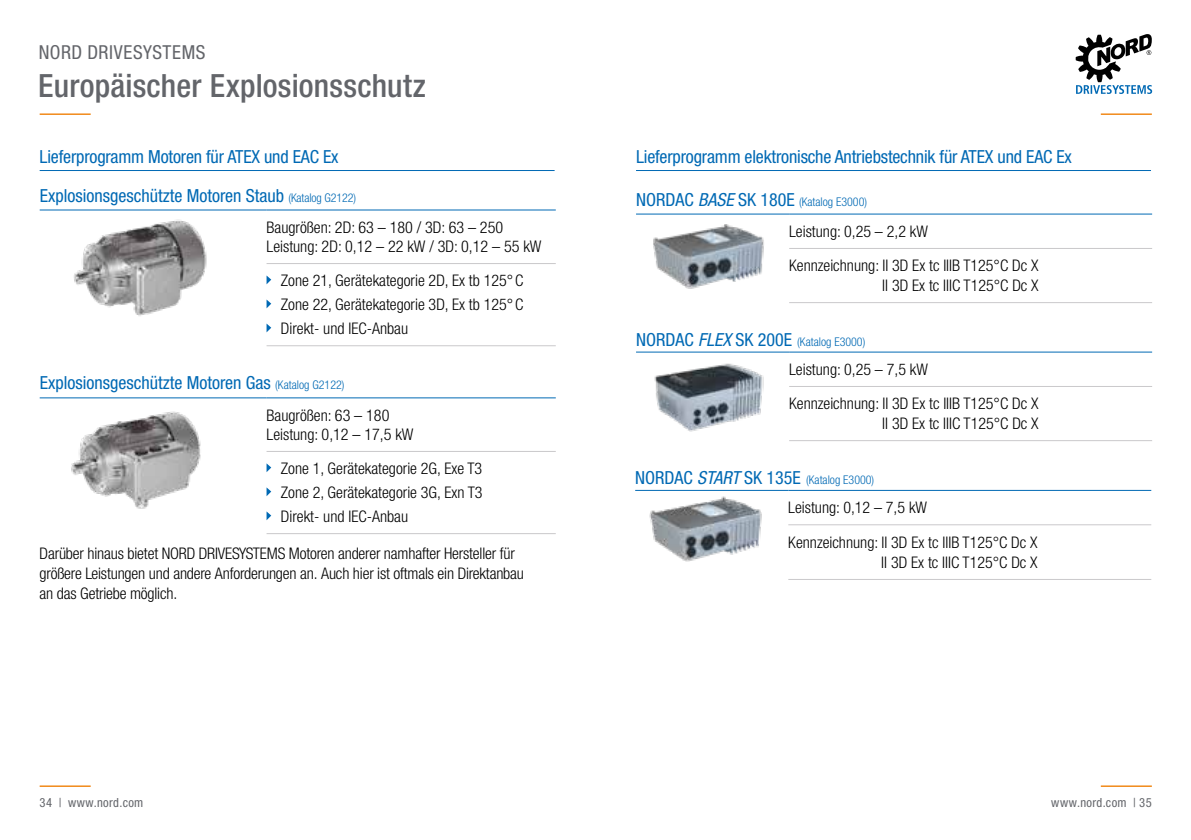
<style>
.page{position:relative;width:1191px;height:840px;background:#fff}
.page>*{position:absolute;margin:0;border:0;box-sizing:border-box;transform-origin:0 0}
.t1{font:500 condensed 32px "Helvetica Neue LT Std";letter-spacing:.005em;color:#63656a}
.t2{font:condensed 19.2px "Helvetica Neue LT Std";letter-spacing:.03em;color:#63656a}
.t3{font:condensed 18px/39px "Helvetica Neue LT Std";letter-spacing:-.01em;color:#0069b4}
.t4{font:300 condensed 16.2px/19.4px "Helvetica Neue LT Std";color:#000}
.t5{font:300 condensed 16px/24px "Helvetica Neue LT Std";color:#000}
.t6{font:300 condensed 16px/20px "Helvetica Neue LTW1 G";letter-spacing:-.01em;color:#000}
.t7{font:condensed 12.6px "Helvetica Neue LT Std";letter-spacing:.03em;color:#63656a}
.t8{font:300 condensed 12px "Helvetica Neue LT Std";color:#0069b4}
.s1{font-weight:300;font-size:12px}
.s2{font-size:16px}
.s3{font-size:16.2px}
.s4{font-weight:400;font-size:18px}
.s5{font-weight:400;font-style:italic;font-size:18px}
</style>
<div class="page">
<hr style="left:40px;top:113px;width:51px;height:2px;background:#ef7d00">
<hr style="left:1100px;top:113px;width:51px;height:2px;background:#ef7d00">
<hr style="left:40px;top:785px;width:51px;height:1px;background:#ef7d00">
<hr style="left:1100px;top:785px;width:51px;height:1px;background:#ef7d00">
<svg style="left:1075px;top:34px;width:77px;height:60px"></svg>
<hr style="left:636px;top:351px;width:153px;height:1px;background:#0069b4">
<hr style="left:789px;top:351px;width:363px;height:1px;background:#0069b4">
<hr style="left:789px;top:386px;width:363px;height:1px;background:#cac9cb">
<hr style="left:789px;top:440px;width:363px;height:1px;background:#cac9cb">
<img style="left:654px;top:363px;width:110px;height:69px">
<hr style="left:635px;top:490px;width:153px;height:1px;background:#0069b4">
<hr style="left:788px;top:490px;width:363px;height:1px;background:#0069b4">
<hr style="left:788px;top:524px;width:363px;height:1px;background:#cac9cb">
<hr style="left:788px;top:578px;width:363px;height:1px;background:#cac9cb">
<img style="left:649px;top:496px;width:113px;height:66px">
<hr style="left:636px;top:213px;width:153px;height:1px;background:#0069b4">
<hr style="left:789px;top:213px;width:363px;height:1px;background:#0069b4">
<hr style="left:789px;top:248px;width:363px;height:1px;background:#cac9cb">
<hr style="left:789px;top:302px;width:363px;height:1px;background:#cac9cb">
<img style="left:653px;top:224px;width:111px;height:65px">
<hr style="left:40px;top:170px;width:514px;height:1px;background:#0069b4">
<hr style="left:40px;top:209px;width:226px;height:1px;background:#0069b4">
<hr style="left:266px;top:209px;width:290px;height:1px;background:#0069b4">
<hr style="left:266px;top:345px;width:290px;height:1px;background:#cac9cb">
<hr style="left:266px;top:263px;width:290px;height:1px;background:#cac8cb">
<svg style="left:266px;top:275px;width:5px;height:9px"></svg>
<svg style="left:266px;top:299px;width:5px;height:9px"></svg>
<svg style="left:266px;top:323px;width:5px;height:9px"></svg>
<hr style="left:40px;top:397px;width:226px;height:1px;background:#0069b4">
<hr style="left:266px;top:397px;width:290px;height:1px;background:#0069b4">
<hr style="left:266px;top:533px;width:290px;height:1px;background:#cac9cb">
<hr style="left:266px;top:451px;width:290px;height:1px;background:#cac8cb">
<svg style="left:266px;top:463px;width:5px;height:9px"></svg>
<svg style="left:266px;top:487px;width:5px;height:9px"></svg>
<svg style="left:266px;top:511px;width:5px;height:9px"></svg>
<img style="left:71px;top:411px;width:130px;height:98px">
<img style="left:74px;top:219px;width:133px;height:97px">
<hr style="left:636px;top:170px;width:515px;height:1px;background:#0069b4">
<p class="t2" style="left:39px;top:41px;width:168px">NORD DRIVESYSTEMS</p>
<h1 class="t1" style="left:38px;top:66px;width:389px">Europäischer Explosionsschutz</h1>
<p class="t3" style="left:40px;top:137px;width:318px">Lieferprogramm Motoren für ATEX und EAC Ex<br>Explosionsgeschützte Motoren Staub <span class="s1">(Katalog G2122)</span></p>
<p class="t4" style="left:266px;top:217px;width:276px"><span class="s2">Baugrößen:</span> 2D: 63 – 180 / 3D: 63 – 250<br><span class="s2">Leistung:</span> 2D: 0,12 – 22 kW / 3D: 0,12 – 55 kW</p>
<p class="t5" style="left:281px;top:268px;width:244px;text-align:justify">Zone 21, Gerätekategorie 2D, Ex tb 125°C Zone 22, Gerätekategorie 3D, Ex tb 125°C Direkt- und IEC-Anbau</p>
<p class="t3" style="left:40px;top:362px;width:306px">Explosionsgeschützte Motoren Gas <span class="s1">(Katalog G2122)</span></p>
<p class="t5" style="left:266px;top:402px;width:124px">Baugrößen: <span class="s3">63 – 180</span></p>
<p class="t4" style="left:266px;top:424px;width:148px"><span class="s2">Leistung:</span> 0,12 – 17,5 kW</p>
<p class="t5" style="left:281px;top:456px;width:203px;text-align:justify">Zone 1, Gerätekategorie 2G, Exe T3<br>Zone 2, Gerätekategorie 3G, Exn T3<br>Direkt- und IEC-Anbau</p>
<p class="t6" style="left:40px;top:543px;width:486px">Darüber hinaus bietet NORD DRIVESYSTEMS Motoren anderer namhafter Hersteller für größere Leistungen und andere Anforderungen an. Auch hier ist oftmals ein Direktanbau an das Getriebe möglich.</p>
<p class="t3" style="left:636px;top:137px;width:437px">Lieferprogramm elektronische Antriebstechnik für ATEX und EAC Ex</p>
<p class="t8" style="left:636px;top:195px;width:233px"><span class="s4">NORDAC</span> <span class="s5">BASE</span> <span class="s4">SK 180E</span> (Katalog E3000)</p>
<p class="t5" style="left:789px;top:214px;width:251px;line-height:34px">Leistung: 0,25 – 2,2 kW<br>Kennzeichnung: II 3D Ex tc IIIB T125°C Dc X</p>
<p class="t5" style="left:882px;top:273px;width:158px">II 3D Ex tc IIIC T125°C Dc X</p>
<p class="t8" style="left:636px;top:334px;width:231px"><span class="s4">NORDAC</span> <span class="s5">FLEX</span> <span class="s4">SK 200E</span> (Katalog E3000)</p>
<p class="t5" style="left:789px;top:352px;width:251px;line-height:34px">Leistung: 0,25 – 7,5 kW<br>Kennzeichnung: II 3D Ex tc IIIB T125°C Dc X</p>
<p class="t5" style="left:882px;top:411px;width:158px">II 3D Ex tc IIIC T125°C Dc X</p>
<p class="t8" style="left:635px;top:472px;width:240px"><span class="s4">NORDAC</span> <span class="s5">START</span> <span class="s4">SK 135E</span> (Katalog E3000)</p>
<p class="t5" style="left:788px;top:490px;width:251px;line-height:34px">Leistung: 0,12 – 7,5 kW<br>Kennzeichnung: II 3D Ex tc IIIB T125°C Dc X</p>
<p class="t5" style="left:881px;top:550px;width:158px">II 3D Ex tc IIIC T125°C Dc X</p>
<p class="t7" style="left:40px;top:795px;width:105px">34 | www.nord.com</p>
<p class="t7" style="left:1051px;top:795px;width:102px">www.nord.com | 35</p>
</div>
